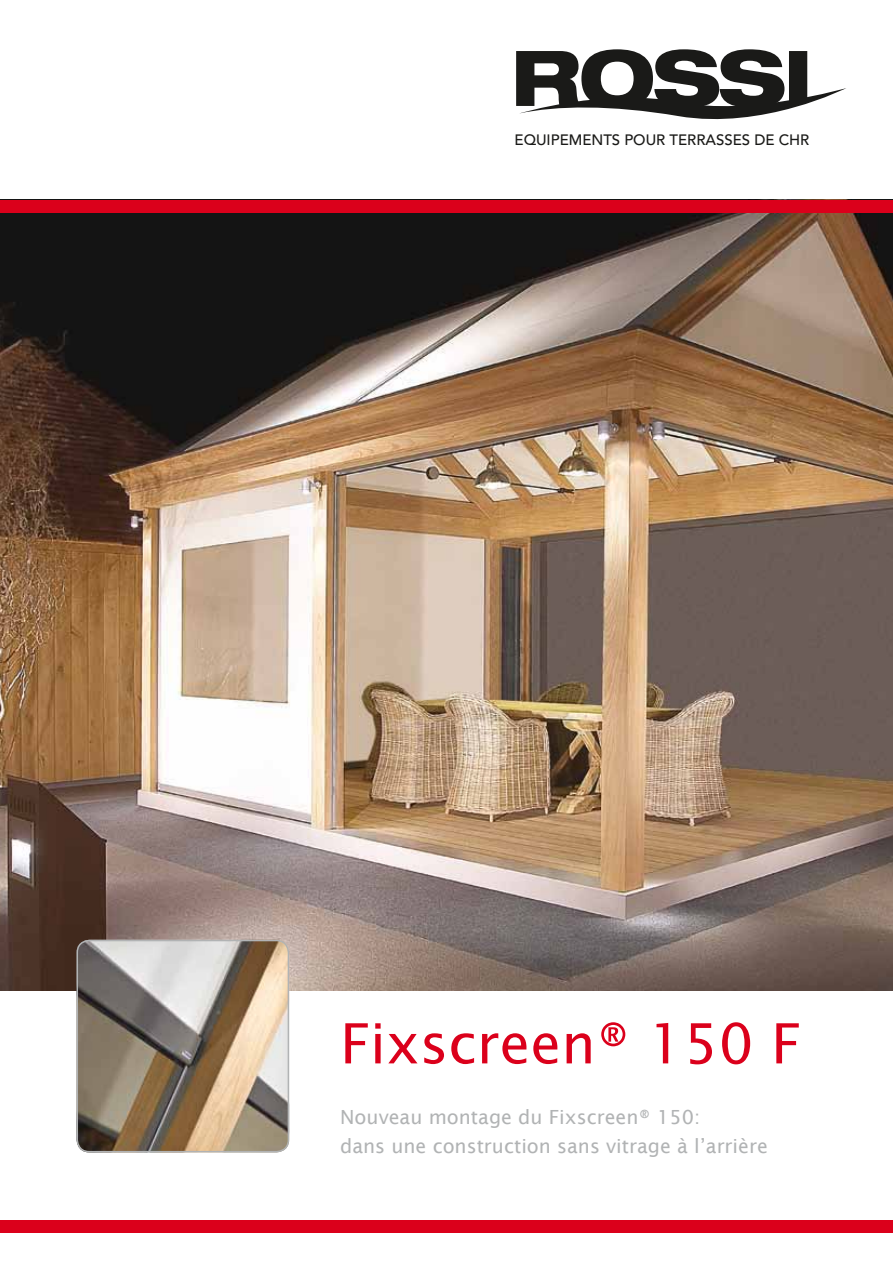
<style>
.page{position:relative;width:893px;height:1263px;background:#fff}
.page>*{position:absolute;margin:0;border:0;box-sizing:border-box;transform-origin:0 0}
.t1{font:55.5px "Lucida Sans";color:#db001b}
.t2{font:19.5px/28.5px "Lucida Sans";color:#b1b3b4}
.t3{font:500 15px "Avenir";color:#1a1a18}
</style>
<div class="page">
<img style="left:0;top:213px;width:893px;height:778px">
<img style="left:77px;top:940px;width:212px;height:212px">
<div style="left:77px;top:940px;width:212px;height:212px;border:2px solid #b1b3b4;border-radius:12px"></div>
<div style="left:0;top:200px;width:893px;height:13px;background:#db001b"></div>
<div style="left:0;top:1220px;width:893px;height:13px;background:#db001b"></div>
<svg style="left:516px;top:49px;width:330px;height:71px"></svg>
<p class="t3" style="left:514px;top:132px;width:296px">EQUIPEMENTS POUR TERRASSES DE CHR</p>
<h1 class="t1" style="left:340px;top:1012px;width:462px">Fixscreen® 150 F</h1>
<p class="t2" style="left:340px;top:1103px;width:429px">Nouveau montage du Fixscreen® 150:<br>dans une construction sans vitrage à l’arrière</p>
</div>
